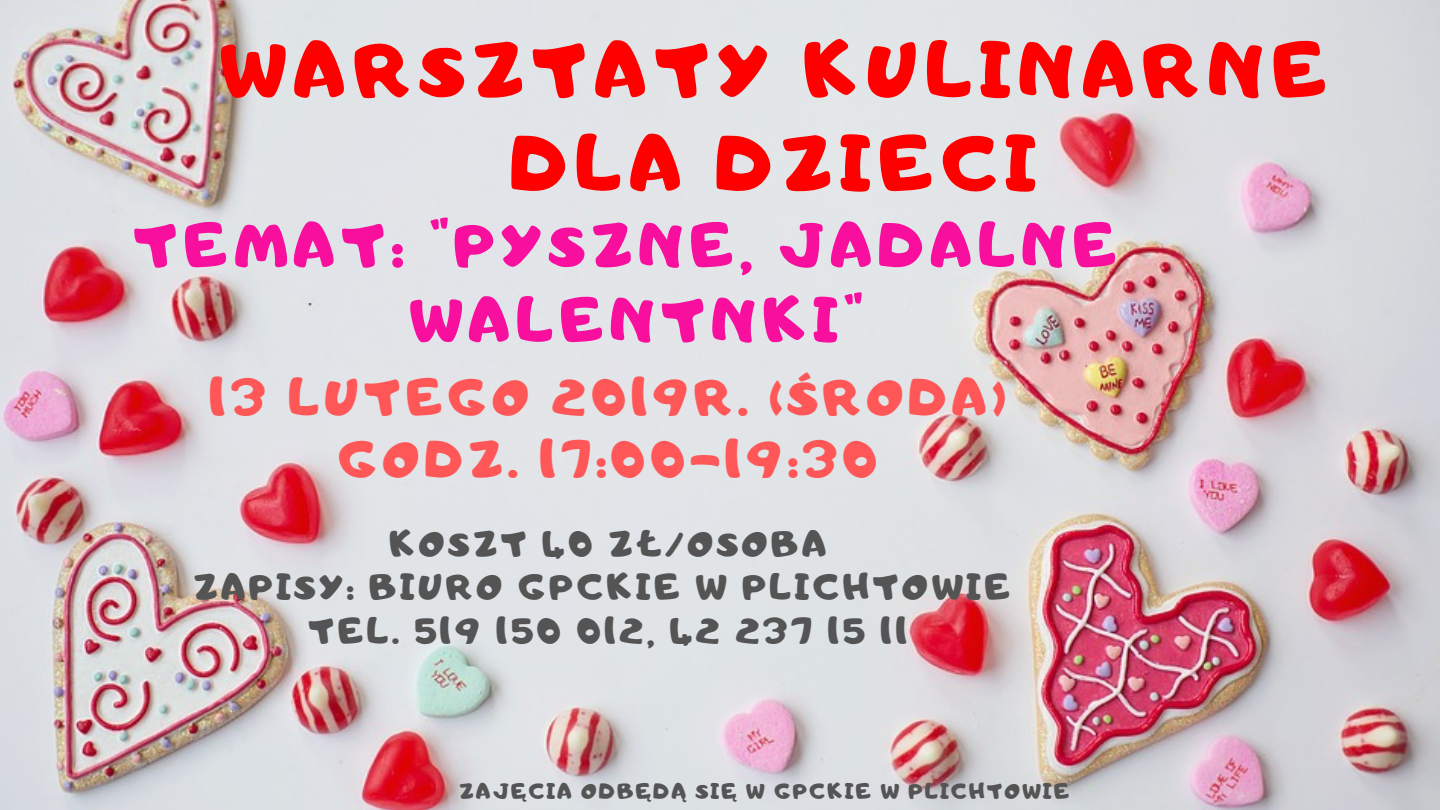
<style>
.page{position:relative;width:1440px;height:810px;background:#fff}
.page>*{position:absolute;margin:0;border:0;box-sizing:border-box;transform-origin:0 0}
.t1{font:75px/93.5px "Adigiana Toybox";letter-spacing:.1em;color:#f00;text-align:center}
.t2{font:60px/74.8px "Adigiana Toybox";letter-spacing:.1em;color:#f80f9e;text-align:center}
.t3{font:50px/62.3px "Adigiana Toybox";letter-spacing:.1em;color:#ff5757;text-align:center}
.t4{font:35px/43.6px "Adigiana Toybox";letter-spacing:.1em;color:#545454;text-align:center}
.t5{font:21px "Adigiana Toybox";letter-spacing:.1em;color:#545454}
</style>
<div class="page">
<img style="left:0;top:0;width:1440px;height:810px">
<h1 class="t1" style="left:220px;top:23px;width:1109px">WARSZTATY KULINARNE<br>DLA DZIECI</h1>
<h2 class="t2" style="left:134px;top:207px;width:985px">TEMAT: "PYSZNE, JADALNE<br>WALENTNKI"</h2>
<h3 class="t3" style="left:210px;top:366px;width:798px">13 LUTEGO 2019R. (ŚRODA)<br>GODZ. 17:00-19:30</h3>
<p class="t4" style="left:194px;top:521px;width:818px">KOSZT 40 ZŁ/OSOBA<br>ZAPISY: BIURO GPCKIE W PLICHTOWIE<br>TEL. 519 150 012, 42 237 15 11</p>
<p class="t5" style="left:460px;top:778px;width:611px">ZAJĘCIA ODBĘDĄ SIĘ W GPCKIE W PLICHTOWIE</p>
</div>
